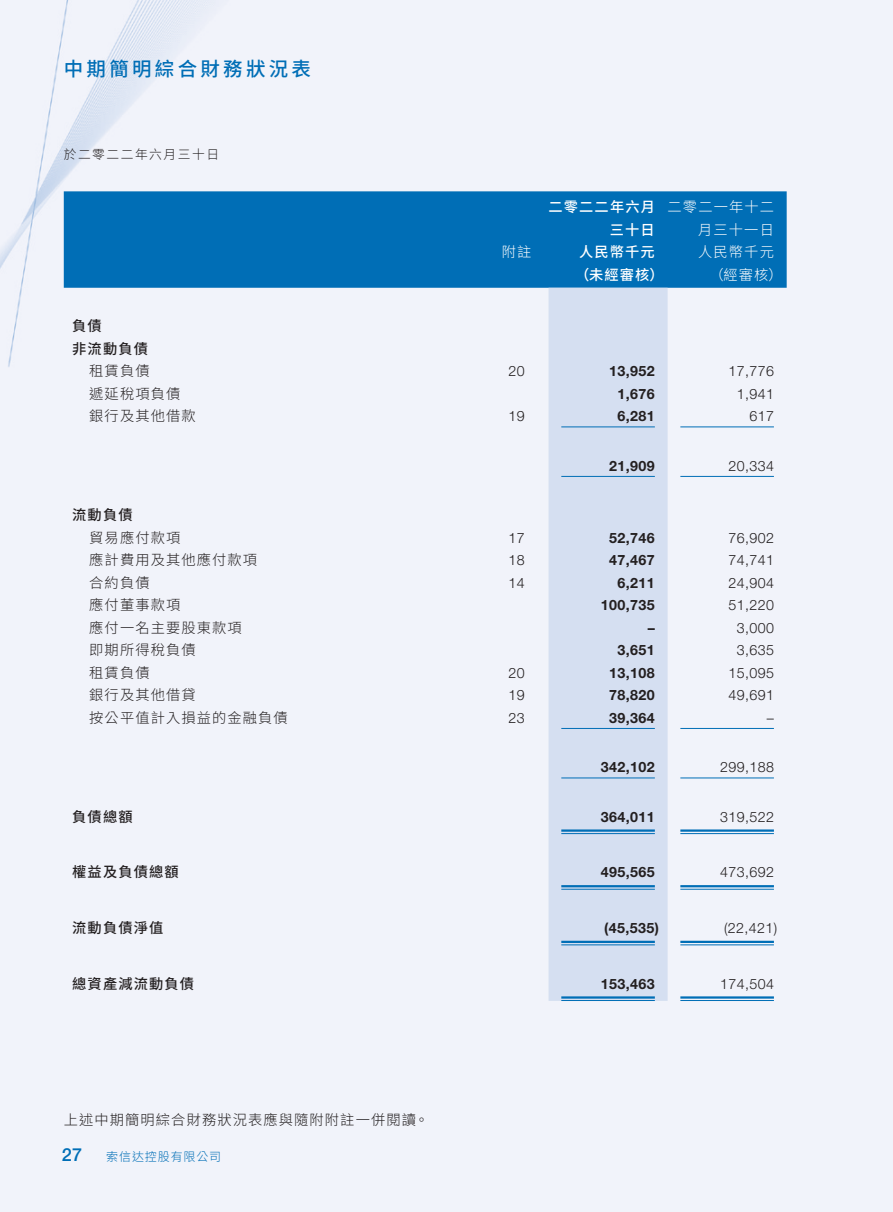
<style>
.page{position:relative;width:893px;height:1212px;background:#f1f3fa}
.page>*{position:absolute;margin:0;border:0;box-sizing:border-box;transform-origin:0 0}
.t1{font:500 19.5px "Source Han Sans TC";letter-spacing:.17em;color:#006eb6}
.t2{font:500 18px "Helvetica Neue LT Std";color:#006eb6}
.Body_Text{font:300 14.25px "Helvetica Neue LT Std";letter-spacing:.03em;color:#231f20}
.Body_Text-2{font:300 14.25px "Source Han Sans TC";letter-spacing:.08em;color:#231f20}
.Body_Text-3{font:700 14.25px "Helvetica Neue LT Std";letter-spacing:.03em;color:#231f20}
.Body_Text-4{font:500 14.25px "Source Han Sans TC";letter-spacing:.08em;color:#231f20}
.Body_Text-5{font:300 14.25px "Source Han Sans TC";letter-spacing:.08em;color:#fff}
.Body_Text-6{font:500 14.25px "Source Han Sans TC";letter-spacing:.08em;color:#fff}
.t3{font:300 12.75px "Source Han Sans TC";letter-spacing:.12em;color:#231f20}
.t4{font:300 12px "Source Han Sans TC";letter-spacing:.075em;color:#006eb6}
</style>
<div class="page">
<div style="left:64px;top:191px;width:723px;height:97px;background:#006eb6"></div>
<div style="left:549px;top:288px;width:119px;height:713px;background:#d5dff1"></div>
<hr style="left:561px;top:426px;width:94px;height:1px;background:#006eb6">
<hr style="left:680px;top:426px;width:94px;height:1px;background:#006eb6">
<hr style="left:561px;top:476px;width:94px;height:1px;background:#006eb6">
<hr style="left:680px;top:476px;width:94px;height:1px;background:#006eb6">
<hr style="left:561px;top:728px;width:94px;height:1px;background:#006eb6">
<hr style="left:680px;top:728px;width:94px;height:1px;background:#006eb6">
<hr style="left:561px;top:777px;width:94px;height:1px;background:#006eb6">
<hr style="left:680px;top:777px;width:94px;height:1px;background:#006eb6">
<hr style="left:561px;top:829px;width:94px;height:3px;background:#006eb6">
<hr style="left:561px;top:833px;width:94px;height:1px;background:#006eb6">
<hr style="left:680px;top:829px;width:94px;height:3px;background:#006eb6">
<hr style="left:680px;top:833px;width:94px;height:1px;background:#006eb6">
<hr style="left:561px;top:885px;width:94px;height:2px;background:#006eb6">
<hr style="left:561px;top:889px;width:94px;height:1px;background:#006eb6">
<hr style="left:680px;top:885px;width:94px;height:2px;background:#006eb6">
<hr style="left:680px;top:889px;width:94px;height:1px;background:#006eb6">
<hr style="left:561px;top:941px;width:94px;height:2px;background:#006eb6">
<hr style="left:561px;top:944px;width:94px;height:1px;background:#006eb6">
<hr style="left:680px;top:941px;width:94px;height:2px;background:#006eb6">
<hr style="left:680px;top:944px;width:94px;height:1px;background:#006eb6">
<hr style="left:561px;top:996px;width:94px;height:2px;background:#006eb6">
<hr style="left:561px;top:1000px;width:94px;height:1px;background:#006eb6">
<hr style="left:680px;top:996px;width:94px;height:2px;background:#006eb6">
<hr style="left:680px;top:1000px;width:94px;height:1px;background:#006eb6">
<h1 class="t1" style="left:64px;top:58px;width:249px">中期簡明綜合財務狀況表</h1>
<p class="t3" style="left:64px;top:147px;width:157px">於二零二二年六月三十日</p>
<p class="Body_Text-4" style="left:72px;top:318px;width:31px">負債</p>
<p class="Body_Text-4" style="left:72px;top:340px;width:77px">非流動負債</p>
<p class="Body_Text-2" style="left:89px;top:363px;width:62px">租賃負債</p>
<p class="Body_Text-2" style="left:89px;top:385px;width:93px">遞延稅項負債</p>
<p class="Body_Text-2" style="left:89px;top:408px;width:108px">銀行及其他借款</p>
<p class="Body_Text-4" style="left:72px;top:507px;width:62px">流動負債</p>
<p class="Body_Text-2" style="left:89px;top:529px;width:93px">貿易應付款項</p>
<p class="Body_Text-2" style="left:89px;top:552px;width:169px">應計費用及其他應付款項</p>
<p class="Body_Text-2" style="left:89px;top:574px;width:62px">合約負債</p>
<p class="Body_Text-2" style="left:89px;top:597px;width:93px">應付董事款項</p>
<p class="Body_Text-2" style="left:89px;top:619px;width:154px">應付一名主要股東款項</p>
<p class="Body_Text-2" style="left:89px;top:642px;width:108px">即期所得稅負債</p>
<p class="Body_Text-2" style="left:89px;top:664px;width:62px">租賃負債</p>
<p class="Body_Text-2" style="left:89px;top:687px;width:108px">銀行及其他借貸</p>
<p class="Body_Text-2" style="left:89px;top:709px;width:200px">按公平值計入損益的金融負債</p>
<p class="Body_Text-4" style="left:72px;top:808px;width:62px">負債總額</p>
<p class="Body_Text-4" style="left:72px;top:864px;width:108px">權益及負債總額</p>
<p class="Body_Text-4" style="left:72px;top:920px;width:93px">流動負債淨值</p>
<p class="Body_Text-4" style="left:72px;top:975px;width:123px">總資產減流動負債</p>
<p class="Body_Text-2" style="left:64px;top:1112px;width:367px">上述中期簡明綜合財務狀況表應與隨附附註一併閱讀。</p>
<p class="t2" style="left:62px;top:1144px;width:22px">27</p>
<p class="t4" style="left:106px;top:1149px;width:117px">索信达控股有限公司</p>
<p class="Body_Text-5" style="left:502px;top:244px;width:31px">附註</p>
<p class="Body_Text-6" style="left:549px;top:199px;width:108px">二零二二年六月</p>
<p class="Body_Text-6" style="left:610px;top:221px;width:46px">三十日</p>
<p class="Body_Text-6" style="left:579px;top:244px;width:77px">人民幣千元</p>
<p class="Body_Text-6" style="left:575px;top:266px;width:90px">（未經審核）</p>
<p class="Body_Text-5" style="left:668px;top:199px;width:108px">二零二一年十二</p>
<p class="Body_Text-5" style="left:698px;top:221px;width:77px">月三十一日</p>
<p class="Body_Text-5" style="left:698px;top:244px;width:77px">人民幣千元</p>
<p class="Body_Text-5" style="left:709px;top:266px;width:75px">（經審核(</p>
<p class="Body_Text" style="left:508px;top:362px;width:18px">20</p>
<p class="Body_Text-3" style="left:609px;top:362px;width:47px">13,952</p>
<p class="Body_Text" style="left:728px;top:362px;width:47px">17,776</p>
<p class="Body_Text-3" style="left:618px;top:385px;width:39px">1,676</p>
<p class="Body_Text" style="left:737px;top:385px;width:39px">1,941</p>
<p class="Body_Text" style="left:508px;top:407px;width:18px">19</p>
<p class="Body_Text-3" style="left:618px;top:407px;width:39px">6,281</p>
<p class="Body_Text" style="left:749px;top:407px;width:26px">617</p>
<p class="Body_Text-3" style="left:609px;top:457px;width:47px">21,909</p>
<p class="Body_Text" style="left:728px;top:457px;width:47px">20,334</p>
<p class="Body_Text" style="left:508px;top:529px;width:18px">17</p>
<p class="Body_Text-3" style="left:609px;top:529px;width:47px">52,746</p>
<p class="Body_Text" style="left:728px;top:529px;width:47px">76,902</p>
<p class="Body_Text" style="left:508px;top:551px;width:18px">18</p>
<p class="Body_Text-3" style="left:609px;top:551px;width:47px">47,467</p>
<p class="Body_Text" style="left:728px;top:551px;width:47px">74,741</p>
<p class="Body_Text" style="left:508px;top:574px;width:18px">14</p>
<p class="Body_Text-3" style="left:618px;top:574px;width:39px">6,211</p>
<p class="Body_Text" style="left:728px;top:574px;width:47px">24,904</p>
<p class="Body_Text-3" style="left:601px;top:596px;width:55px">100,735</p>
<p class="Body_Text" style="left:728px;top:596px;width:47px">51,220</p>
<p class="Body_Text-3" style="left:648px;top:619px;width:9px">–</p>
<p class="Body_Text" style="left:737px;top:619px;width:39px">3,000</p>
<p class="Body_Text-3" style="left:618px;top:641px;width:39px">3,651</p>
<p class="Body_Text" style="left:737px;top:641px;width:39px">3,635</p>
<p class="Body_Text" style="left:508px;top:664px;width:18px">20</p>
<p class="Body_Text-3" style="left:609px;top:664px;width:47px">13,108</p>
<p class="Body_Text" style="left:728px;top:664px;width:47px">15,095</p>
<p class="Body_Text" style="left:508px;top:686px;width:18px">19</p>
<p class="Body_Text-3" style="left:609px;top:686px;width:47px">78,820</p>
<p class="Body_Text" style="left:728px;top:686px;width:47px">49,691</p>
<p class="Body_Text" style="left:508px;top:709px;width:18px">23</p>
<p class="Body_Text-3" style="left:609px;top:709px;width:47px">39,364</p>
<p class="Body_Text" style="left:767px;top:709px;width:9px">–</p>
<p class="Body_Text-3" style="left:601px;top:758px;width:55px">342,102</p>
<p class="Body_Text" style="left:720px;top:758px;width:55px">299,188</p>
<p class="Body_Text-3" style="left:601px;top:808px;width:55px">364,011</p>
<p class="Body_Text" style="left:720px;top:808px;width:55px">319,522</p>
<p class="Body_Text-3" style="left:601px;top:863px;width:55px">495,565</p>
<p class="Body_Text" style="left:720px;top:863px;width:55px">473,692</p>
<p class="Body_Text-3" style="left:604px;top:919px;width:56px">)45,535(</p>
<p class="Body_Text" style="left:724px;top:919px;width:55px">)22,421(</p>
<p class="Body_Text-3" style="left:601px;top:975px;width:55px">153,463</p>
<p class="Body_Text" style="left:720px;top:975px;width:55px">174,504</p>
</div>
